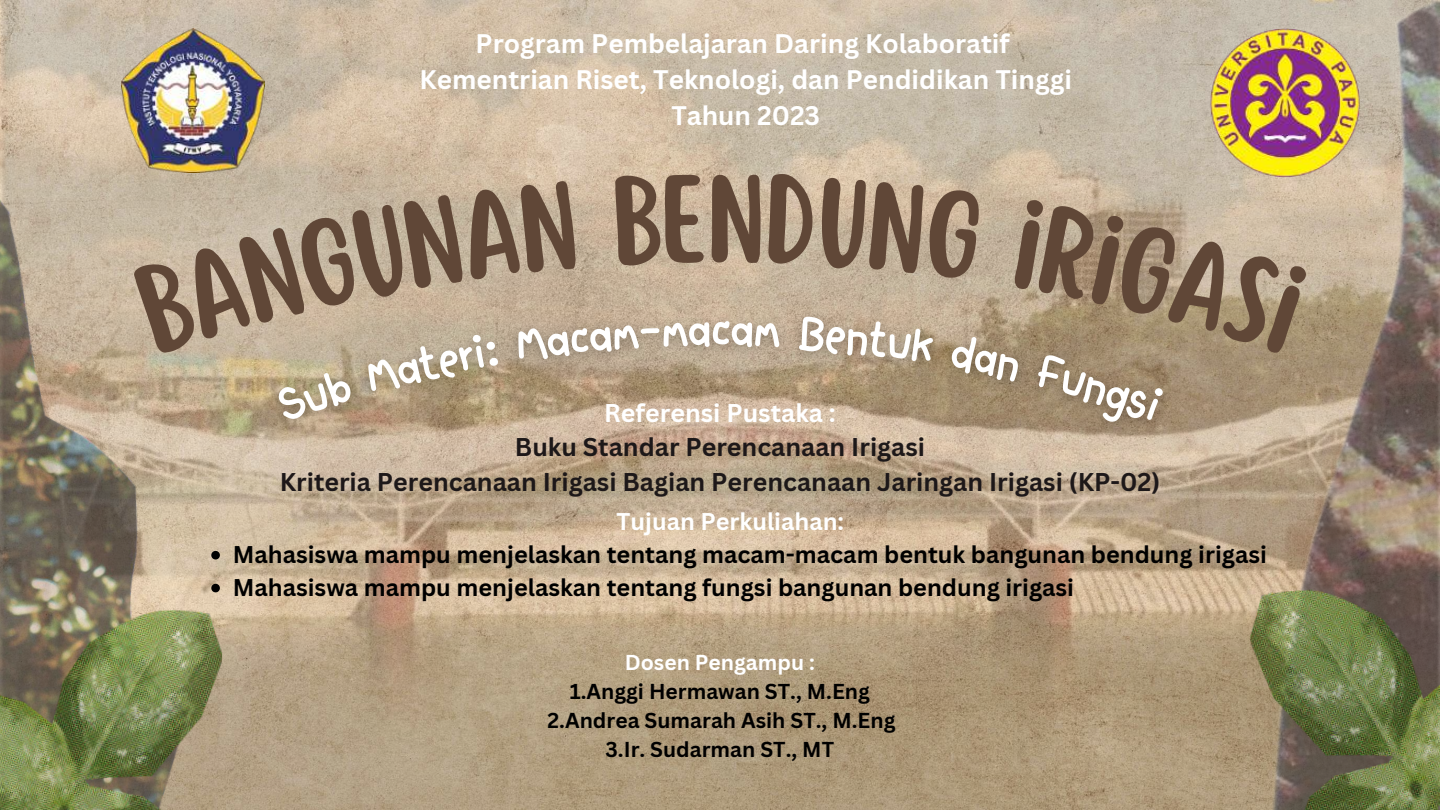
<style>
.page{position:relative;width:1440px;height:810px;background:#fff}
.page>*{position:absolute;margin:0;border:0;box-sizing:border-box;transform-origin:0 0}
.t1{font:70px "FC Daisy";color:#fff}
.t2{font:700 26.2px/36px "Canva Sans";color:#fff;text-align:center}
.t3{font:700 25px/34.5px "Canva Sans";color:#1d1819;text-align:center}
.t4{font:700 25px "Canva Sans";color:#fff}
.t5{font:700 23.6px/32.9px "Canva Sans";color:#000}
.t6{font:700 23.6px "Canva Sans";color:#fff}
.t7{font:700 21px/29px "Canva Sans";color:#000;text-align:center}
.t8{font:700 21px "Canva Sans";color:#fff}
</style>
<div class="page">
<img style="left:0;top:0;width:1098px;height:810px">
<img style="left:1098px;top:0;width:342px;height:810px">
<img style="left:0;top:109px;width:193px;height:490px">
<img style="left:0;top:599px;width:223px;height:211px">
<img style="left:1247px;top:563px;width:193px;height:247px">
<img style="left:121px;top:29px;width:144px;height:144px">
<img style="left:1210px;top:29px;width:149px;height:149px">
<img style="left:248px;top:425px;width:943px;height:25px">
<svg style="left:211px;top:551px;width:9px;height:8px"></svg>
<svg style="left:211px;top:584px;width:9px;height:8px"></svg>
<svg style="left:132px;top:172px;width:1177px;height:253px;background:#bca98f"></svg>
<p class="t2" style="left:420px;top:25px;width:654px">Program Pembelajaran Daring Kolaboratif<br>Kementrian Riset, Teknologi, dan Pendidikan Tinggi<br>Tahun 2023</p>
<h1 class="t1" style="left:711px;top:281px;width:21px">c</h1>
<p class="t4" style="left:604px;top:395px;width:233px">Referensi Pustaka :</p>
<p class="t3" style="left:280px;top:429px;width:882px">Buku Standar Perencanaan Irigasi<br>Kriteria Perencanaan Irigasi Bagian Perencanaan Jaringan Irigasi (KP-02)</p>
<p class="t6" style="left:617px;top:505px;width:229px">Tujuan Perkuliahan:</p>
<p class="t5" style="left:233px;top:537px;width:1036px">Mahasiswa mampu menjelaskan tentang macam-macam bentuk bangunan bendung irigasi<br>Mahasiswa mampu menjelaskan tentang fungsi bangunan bendung irigasi</p>
<p class="t8" style="left:625px;top:647px;width:192px">Dosen Pengampu :</p>
<p class="t7" style="left:548px;top:676px;width:349px">1.Anggi Hermawan ST., M.Eng<br>2.Andrea Sumarah Asih ST., M.Eng<br>3.Ir. Sudarman ST., MT</p>
</div>
